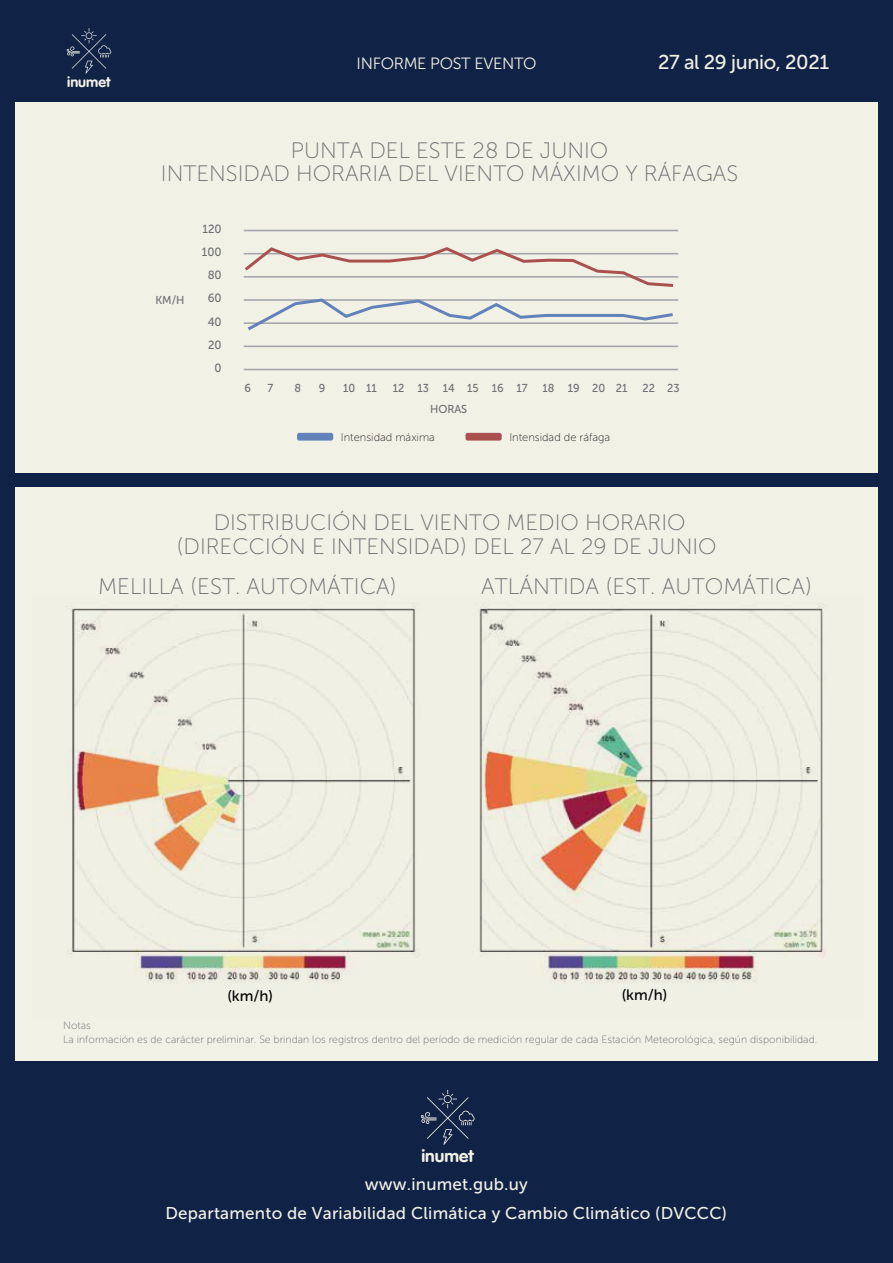
<style>
.page{position:relative;width:893px;height:1263px;background:#fff}
.page>*{position:absolute;margin:0;border:0;box-sizing:border-box;transform-origin:0 0}
.t1{font:22.5px "Museo Sans 100";color:#6d6e71}
.t2{font:22.35px/23.7px "Museo Sans 100";color:#6d6e71;text-align:center}
.t3{font:19.95px "Museo Sans 500";letter-spacing:-.02em;color:#f2f1e6}
.t4{font:17.25px "VAG Rounded Bold";color:#f2f1e6}
.t5{font:16.95px/28.7px "Museo Sans 500";letter-spacing:.015em;color:#f2f1e6;text-align:center}
.t6{font:16.2px "Museo Sans 300";letter-spacing:-.02em;color:#f2f1e6}
.t7{font:15px "Museo Sans 500";color:#000}
.t8{font:14.25px "VAG Rounded Bold";color:#f2f1e6}
.t9{font:11.85px/23.1px "Museo Sans 500";color:#6d6e71;text-align:right;scale:.96 1}
.t10{font:11.4px "Museo Sans 500";color:#6d6e71;scale:.96 1}
.t11{font:11.1px "Museo Sans 100";color:#231f20}
.t12{font:10.5px/13.8px "Museo Sans 100";color:#6d6e71}
</style>
<div class="page">
<div style="left:0;top:37px;width:889px;height:1226px;background:#f2f1e6"></div>
<div style="left:0;top:94px;width:15px;height:1157px;background:#102346"></div>
<div style="left:879px;top:92px;width:14px;height:1171px;background:#102346"></div>
<div style="left:0;top:0;width:893px;height:102px;background:#102346"></div>
<svg style="left:67px;top:28px;width:44px;height:46px"></svg>
<div style="left:2px;top:473px;width:890px;height:14px;background:#102346"></div>
<div style="left:2px;top:1061px;width:891px;height:202px;background:#102346"></div>
<svg style="left:421px;top:1090px;width:54px;height:55px"></svg>
<div style="left:297px;top:433px;width:36px;height:8px;background:#6282ba;border-radius:2px"></div>
<div style="left:465px;top:433px;width:37px;height:8px;background:#aa5150;border-radius:2px"></div>
<img style="left:65px;top:603px;width:761px;height:380px">
<hr style="left:244px;top:369px;width:434px;height:1px;background:#a5a7aa">
<hr style="left:244px;top:346px;width:434px;height:1px;background:#a5a7aa">
<hr style="left:244px;top:322px;width:434px;height:2px;background:#a5a7aa">
<hr style="left:244px;top:299px;width:434px;height:2px;background:#a5a7aa">
<hr style="left:244px;top:276px;width:434px;height:2px;background:#a5a7aa">
<hr style="left:244px;top:253px;width:434px;height:1px;background:#a5a7aa">
<hr style="left:244px;top:230px;width:434px;height:1px;background:#a5a7aa">
<svg style="left:243px;top:247px;width:433px;height:40px"></svg>
<svg style="left:244px;top:298px;width:432px;height:33px"></svg>
<h3 class="t8" style="left:67px;top:74px;width:45px">inumet</h3>
<h3 class="t6" style="left:357px;top:54px;width:182px">INFORME POST EVENTO</h3>
<h3 class="t3" style="left:658px;top:51px;width:173px">27 al 29 junio, 2021</h3>
<h2 class="t2" style="left:161px;top:138px;width:579px">PUNTA DEL ESTE 28 DE JUNIO<br>INTENSIDAD HORARIA DEL VIENTO MÁXIMO Y RÁFAGAS</h2>
<p class="t10" style="left:155px;top:294px;width:32px">KM/H</p>
<p class="t9" style="left:202px;top:217px;width:22px">120<br>100<br>80<br>60<br>40<br>20<br>0</p>
<p class="t10" style="left:244px;top:381px;width:8px">6</p>
<p class="t10" style="left:267px;top:381px;width:8px">7</p>
<p class="t10" style="left:294px;top:381px;width:8px">8</p>
<p class="t10" style="left:319px;top:381px;width:8px">9</p>
<p class="t10" style="left:343px;top:381px;width:37px">10 11</p>
<p class="t10" style="left:393px;top:381px;width:142px">12 13 14 15 16 17</p>
<p class="t10" style="left:542px;top:381px;width:90px">18 19 20 21</p>
<p class="t10" style="left:642px;top:381px;width:40px">22 23</p>
<p class="t10" style="left:430px;top:403px;width:40px">HORAS</p>
<p class="t11" style="left:341px;top:431px;width:96px">Intensidad máxima</p>
<p class="t11" style="left:509px;top:431px;width:102px">Intensidad de ráfaga</p>
<h2 class="t2" style="left:176px;top:511px;width:542px">DISTRIBUCIÓN DEL VIENTO MEDIO HORARIO (DIRECCIÓN E INTENSIDAD) DEL 27 AL 29 DE JUNIO</h2>
<h1 class="t1" style="left:98px;top:575px;width:300px">MELILLA (EST. AUTOMÁTICA)</h1>
<h1 class="t1" style="left:481px;top:575px;width:333px">ATLÁNTIDA (EST. AUTOMÁTICA)</h1>
<h3 class="t7" style="left:227px;top:987px;width:47px">(km/h)</h3>
<h3 class="t7" style="left:622px;top:986px;width:47px">(km/h)</h3>
<p class="t12" style="left:63px;top:1019px;width:755px">Notas<br>La información es de carácter preliminar. Se brindan los registros dentro del período de medición regular de cada Estación Meteorológica, según disponibilidad.</p>
<h3 class="t4" style="left:421px;top:1145px;width:54px">inumet</h3>
<h3 class="t5" style="left:165px;top:1170px;width:563px">www.inumet.gub.uy<br>Departamento de Variabilidad Climática y Cambio Climático (DVCCC)</h3>
</div>
